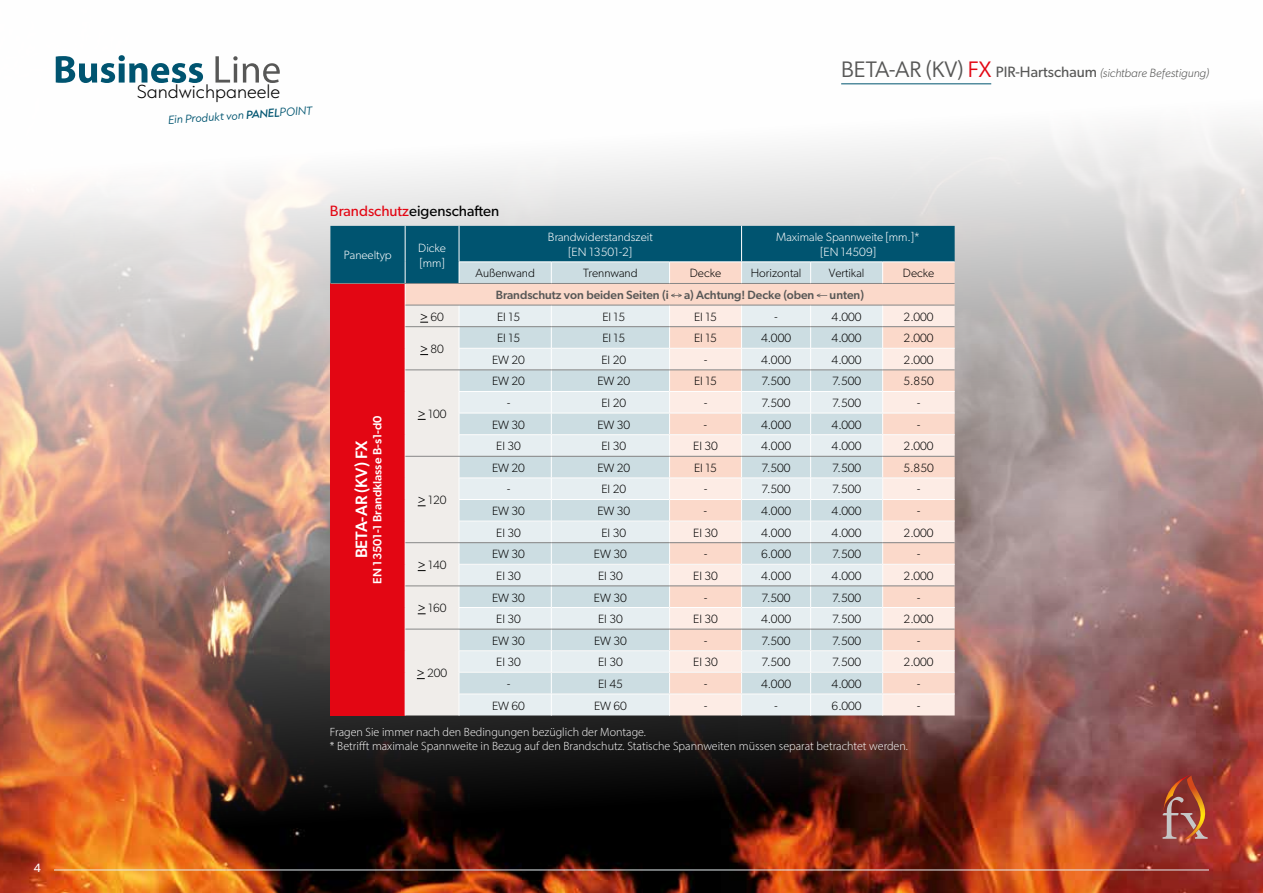
<style>
.page{position:relative;width:1263px;height:893px;background:#fff}
.page>*{position:absolute;margin:0;border:0;box-sizing:border-box;transform-origin:0 0}
.t1{font:500 16.5px "Gibson";color:#fff}
.t2{font:200 15.9px "Capitana";color:#000}
.t3{font:15px "Gibson";color:#000}
.t4{font:300 12px "Gibson";color:#000}
.t5{font:300 12px/14.4px "Myriad Pro";color:#fff}
.t6{font:300 12px/14.4px "Gibson";color:#fff;text-align:center}
.t7{font:500 12px "Gibson";color:#575756}
.t8{font:italic 300 12px "Gibson";color:#575756}
.t9{font:500 12px "Gibson";color:#fff}
.t10{font:12px "Gibson";color:#fff}
.t11{font:italic 300 9.9px "Capitana";color:#005470}
.s1{font-weight:500}
.s2{font-weight:400;font-style:normal;font-size:22.5px}
.s3{font-weight:400;font-style:normal;font-size:22.5px;color:#e30613}
.s4{font-weight:400;font-style:normal;font-size:15px}
.s5{color:#e30613}
.s6{font-weight:400}
</style>
<div class="page">
<img style="left:0;top:56px;width:1263px;height:837px">
<hr style="left:841px;top:83px;width:150px;height:1px;background:#005470">
<hr style="left:54px;top:870px;width:1155px;height:1px;background:#e6eef1">
<svg style="left:1162px;top:775px;width:62px;height:65px;background:#a14b3c"></svg>
<svg style="left:330px;top:226px;width:625px;height:489px;background:#d1c0c3"></svg>
<svg style="left:56px;top:55px;width:147px;height:28px"></svg>
<svg style="left:215px;top:56px;width:65px;height:27px"></svg>
<p class="t10" style="left:34px;top:860px;width:9px">4</p>
<h2 class="t2" style="left:137px;top:80px;width:145px">Sandwichpaneele</h2>
<p class="t11" style="left:168px;top:113px;width:146px;rotate:-4deg">Ein Produkt von <span class="s1">PANEL</span>POINT</p>
<p class="t8" style="left:841px;top:66px;width:369px"><span class="s2">BETA-AR (KV)</span> <span class="s3">FX</span> <span class="s4">PIR-Hartschaum</span> (sichtbare Befestigung)</p>
<p class="t3" style="left:330px;top:202px;width:171px"><span class="s5">Brandschutz</span>eigenschaften</p>
<p class="t6" style="left:344px;top:248px;width:50px">Paneeltyp</p>
<p class="t6" style="left:418px;top:241px;width:29px;text-align:left">Dicke [mm]</p>
<p class="t6" style="left:548px;top:230px;width:106px">Brandwiderstandszeit [EN 13501-2]</p>
<p class="t6" style="left:776px;top:230px;width:146px">Maximale Spannweite [mm.]* [EN 14509]</p>
<p class="t4" style="left:475px;top:266px;width:61px">Außenwand</p>
<p class="t4" style="left:583px;top:266px;width:56px">Trennwand</p>
<p class="t4" style="left:690px;top:266px;width:33px">Decke</p>
<p class="t4" style="left:751px;top:266px;width:52px">Horizontal</p>
<p class="t4" style="left:829px;top:266px;width:37px">Vertikal</p>
<p class="t4" style="left:903px;top:266px;width:33px">Decke</p>
<p class="t7" style="left:496px;top:288px;width:175px">Brandschutz von beiden Seiten (i</p>
<p class="t7" style="left:684px;top:288px;width:132px">a) Achtung! Decke (oben</p>
<p class="t7" style="left:830px;top:288px;width:36px">unten)</p>
<p class="t9" style="left:370px;top:584px;width:170px;rotate:-90deg">EN 13501-1 Brandklasse B-s1-d0</p>
<h1 class="t1" style="left:352px;top:558px;width:120px;rotate:-90deg">BETA-AR (KV) FX</h1>
<p class="t4" style="left:420px;top:309px;width:25px"><span class="s6">&gt;</span> 60</p>
<p class="t4" style="left:497px;top:309px;width:24px">EI 15</p>
<p class="t4" style="left:602px;top:309px;width:24px">EI 15</p>
<p class="t4" style="left:694px;top:309px;width:24px">EI 15</p>
<p class="t4" style="left:774px;top:309px;width:5px">-</p>
<p class="t4" style="left:832px;top:309px;width:32px">4.000</p>
<p class="t4" style="left:904px;top:309px;width:32px">2.000</p>
<p class="t4" style="left:420px;top:342px;width:25px"><span class="s6">&gt;</span> 80</p>
<p class="t4" style="left:497px;top:331px;width:24px">EI 15</p>
<p class="t4" style="left:602px;top:331px;width:24px">EI 15</p>
<p class="t4" style="left:694px;top:331px;width:24px">EI 15</p>
<p class="t4" style="left:761px;top:331px;width:32px">4.000</p>
<p class="t4" style="left:832px;top:331px;width:32px">4.000</p>
<p class="t4" style="left:904px;top:331px;width:32px">2.000</p>
<p class="t4" style="left:492px;top:352px;width:34px">EW 20</p>
<p class="t4" style="left:601px;top:352px;width:26px">EI 20</p>
<p class="t4" style="left:704px;top:352px;width:5px">-</p>
<p class="t4" style="left:761px;top:352px;width:32px">4.000</p>
<p class="t4" style="left:832px;top:352px;width:32px">4.000</p>
<p class="t4" style="left:904px;top:352px;width:32px">2.000</p>
<p class="t4" style="left:418px;top:406px;width:30px"><span class="s6">&gt;</span> 100</p>
<p class="t4" style="left:418px;top:493px;width:30px"><span class="s6">&gt;</span> 120</p>
<p class="t4" style="left:418px;top:558px;width:30px"><span class="s6">&gt;</span> 140</p>
<p class="t4" style="left:418px;top:601px;width:30px"><span class="s6">&gt;</span> 160</p>
<p class="t4" style="left:417px;top:666px;width:32px"><span class="s6">&gt;</span> 200</p>
<p class="t4" style="left:492px;top:374px;width:34px">EW 20</p>
<p class="t4" style="left:597px;top:374px;width:34px">EW 20</p>
<p class="t4" style="left:694px;top:374px;width:24px">EI 15</p>
<p class="t4" style="left:761px;top:374px;width:31px">7.500</p>
<p class="t4" style="left:832px;top:374px;width:31px">7.500</p>
<p class="t4" style="left:903px;top:374px;width:32px">5.850</p>
<p class="t4" style="left:507px;top:396px;width:5px">-</p>
<p class="t4" style="left:601px;top:396px;width:26px">EI 20</p>
<p class="t4" style="left:704px;top:396px;width:5px">-</p>
<p class="t4" style="left:761px;top:396px;width:31px">7.500</p>
<p class="t4" style="left:832px;top:396px;width:31px">7.500</p>
<p class="t4" style="left:917px;top:396px;width:5px">-</p>
<p class="t4" style="left:492px;top:417px;width:34px">EW 30</p>
<p class="t4" style="left:597px;top:417px;width:34px">EW 30</p>
<p class="t4" style="left:704px;top:417px;width:5px">-</p>
<p class="t4" style="left:761px;top:417px;width:32px">4.000</p>
<p class="t4" style="left:832px;top:417px;width:32px">4.000</p>
<p class="t4" style="left:917px;top:417px;width:5px">-</p>
<p class="t4" style="left:496px;top:439px;width:26px">EI 30</p>
<p class="t4" style="left:601px;top:439px;width:26px">EI 30</p>
<p class="t4" style="left:693px;top:439px;width:26px">EI 30</p>
<p class="t4" style="left:761px;top:439px;width:32px">4.000</p>
<p class="t4" style="left:832px;top:439px;width:32px">4.000</p>
<p class="t4" style="left:904px;top:439px;width:32px">2.000</p>
<p class="t4" style="left:492px;top:460px;width:34px">EW 20</p>
<p class="t4" style="left:597px;top:460px;width:34px">EW 20</p>
<p class="t4" style="left:694px;top:460px;width:24px">EI 15</p>
<p class="t4" style="left:761px;top:460px;width:31px">7.500</p>
<p class="t4" style="left:832px;top:460px;width:31px">7.500</p>
<p class="t4" style="left:903px;top:460px;width:32px">5.850</p>
<p class="t4" style="left:507px;top:482px;width:5px">-</p>
<p class="t4" style="left:601px;top:482px;width:26px">EI 20</p>
<p class="t4" style="left:704px;top:482px;width:5px">-</p>
<p class="t4" style="left:761px;top:482px;width:31px">7.500</p>
<p class="t4" style="left:832px;top:482px;width:31px">7.500</p>
<p class="t4" style="left:917px;top:482px;width:5px">-</p>
<p class="t4" style="left:492px;top:504px;width:34px">EW 30</p>
<p class="t4" style="left:597px;top:504px;width:34px">EW 30</p>
<p class="t4" style="left:704px;top:504px;width:5px">-</p>
<p class="t4" style="left:761px;top:504px;width:32px">4.000</p>
<p class="t4" style="left:832px;top:504px;width:32px">4.000</p>
<p class="t4" style="left:917px;top:504px;width:5px">-</p>
<p class="t4" style="left:496px;top:525px;width:26px">EI 30</p>
<p class="t4" style="left:601px;top:525px;width:26px">EI 30</p>
<p class="t4" style="left:693px;top:525px;width:26px">EI 30</p>
<p class="t4" style="left:761px;top:525px;width:32px">4.000</p>
<p class="t4" style="left:832px;top:525px;width:32px">4.000</p>
<p class="t4" style="left:904px;top:525px;width:32px">2.000</p>
<p class="t4" style="left:492px;top:547px;width:34px">EW 30</p>
<p class="t4" style="left:594px;top:547px;width:34px">EW 30</p>
<p class="t4" style="left:704px;top:547px;width:5px">-</p>
<p class="t4" style="left:761px;top:547px;width:32px">6.000</p>
<p class="t4" style="left:832px;top:547px;width:31px">7.500</p>
<p class="t4" style="left:917px;top:547px;width:5px">-</p>
<p class="t4" style="left:496px;top:568px;width:26px">EI 30</p>
<p class="t4" style="left:598px;top:568px;width:26px">EI 30</p>
<p class="t4" style="left:693px;top:568px;width:26px">EI 30</p>
<p class="t4" style="left:761px;top:568px;width:32px">4.000</p>
<p class="t4" style="left:832px;top:568px;width:32px">4.000</p>
<p class="t4" style="left:904px;top:568px;width:32px">2.000</p>
<p class="t4" style="left:492px;top:590px;width:34px">EW 30</p>
<p class="t4" style="left:594px;top:590px;width:34px">EW 30</p>
<p class="t4" style="left:704px;top:590px;width:5px">-</p>
<p class="t4" style="left:761px;top:590px;width:31px">7.500</p>
<p class="t4" style="left:832px;top:590px;width:31px">7.500</p>
<p class="t4" style="left:917px;top:590px;width:5px">-</p>
<p class="t4" style="left:496px;top:612px;width:26px">EI 30</p>
<p class="t4" style="left:598px;top:612px;width:26px">EI 30</p>
<p class="t4" style="left:693px;top:612px;width:26px">EI 30</p>
<p class="t4" style="left:761px;top:612px;width:32px">4.000</p>
<p class="t4" style="left:832px;top:612px;width:31px">7.500</p>
<p class="t4" style="left:904px;top:612px;width:32px">2.000</p>
<p class="t4" style="left:492px;top:633px;width:34px">EW 30</p>
<p class="t4" style="left:594px;top:633px;width:34px">EW 30</p>
<p class="t4" style="left:704px;top:633px;width:5px">-</p>
<p class="t4" style="left:761px;top:633px;width:31px">7.500</p>
<p class="t4" style="left:832px;top:633px;width:31px">7.500</p>
<p class="t4" style="left:917px;top:633px;width:5px">-</p>
<p class="t4" style="left:496px;top:655px;width:26px">EI 30</p>
<p class="t4" style="left:598px;top:655px;width:26px">EI 30</p>
<p class="t4" style="left:693px;top:655px;width:26px">EI 30</p>
<p class="t4" style="left:761px;top:655px;width:31px">7.500</p>
<p class="t4" style="left:832px;top:655px;width:31px">7.500</p>
<p class="t4" style="left:904px;top:655px;width:32px">2.000</p>
<p class="t4" style="left:507px;top:676px;width:5px">-</p>
<p class="t4" style="left:598px;top:676px;width:26px">EI 45</p>
<p class="t4" style="left:704px;top:676px;width:5px">-</p>
<p class="t4" style="left:761px;top:676px;width:32px">4.000</p>
<p class="t4" style="left:832px;top:676px;width:32px">4.000</p>
<p class="t4" style="left:917px;top:676px;width:5px">-</p>
<p class="t4" style="left:492px;top:698px;width:34px">EW 60</p>
<p class="t4" style="left:594px;top:698px;width:34px">EW 60</p>
<p class="t4" style="left:704px;top:698px;width:5px">-</p>
<p class="t4" style="left:774px;top:698px;width:5px">-</p>
<p class="t4" style="left:832px;top:698px;width:32px">6.000</p>
<p class="t4" style="left:917px;top:698px;width:5px">-</p>
<p class="t5" style="left:330px;top:724px;width:579px">Fragen Sie immer nach den Bedingungen bezüglich der Montage.<br>* Betrifft maximale Spannweite in Bezug auf den Brandschutz. Statische Spannweiten müssen separat betrachtet werden.</p>
</div>
